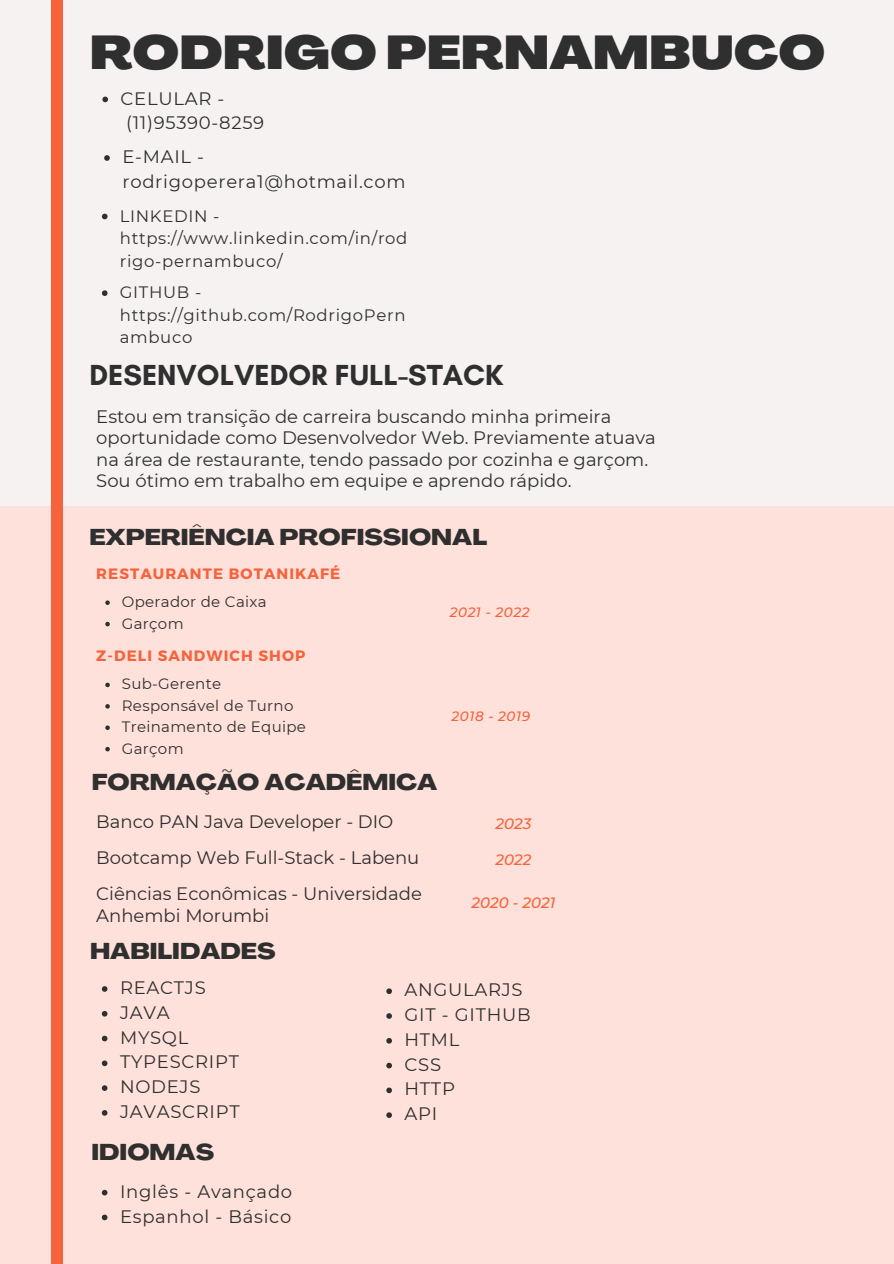
<style>
.page{position:relative;width:894px;height:1264px;background:#fff}
.page>*{position:absolute;margin:0;border:0;box-sizing:border-box;transform-origin:0 0}
.t1{font:900 expanded 46.5px "Agrandir";color:#2f2f2f}
.t2{font:700 29.55px "Glacial Indifference";color:#2f2f2f}
.t3{font:800 expanded 22.5px "Agrandir";color:#2f2f2f}
.t4{font:18px/21.5px "Montserrat";color:#2f2f2f}
.t5{font:18px/24.8px "Montserrat";letter-spacing:.04em;color:#2f2f2f}
.t6{font:16.5px/22.5px "Montserrat";letter-spacing:.04em;color:#2f2f2f}
.t7{font:15px/21.5px "Montserrat";letter-spacing:.02em;color:#2f2f2f}
.t8{font:700 15px "Montserrat";letter-spacing:.07em;color:#f6623b}
.t9{font:italic 500 15px "Montserrat";color:#f6623b}
.t10{font:italic 500 13.5px "Montserrat";letter-spacing:.04em;color:#f6623b}
</style>
<div class="page">
<div style="left:0;top:0;width:893px;height:1263px;background:#f6f2f2"></div>
<div style="left:0;top:506px;width:893px;height:757px;background:#ffe1db"></div>
<div style="left:51px;top:0;width:11px;height:1263px;background:#f6623b"></div>
<svg style="left:105px;top:600px;width:5px;height:5px"></svg>
<svg style="left:105px;top:622px;width:5px;height:4px"></svg>
<svg style="left:105px;top:682px;width:5px;height:5px"></svg>
<svg style="left:105px;top:704px;width:5px;height:4px"></svg>
<svg style="left:105px;top:725px;width:5px;height:5px"></svg>
<svg style="left:105px;top:747px;width:5px;height:4px"></svg>
<svg style="left:102px;top:1189px;width:5px;height:6px"></svg>
<svg style="left:102px;top:1214px;width:5px;height:6px"></svg>
<svg style="left:102px;top:986px;width:5px;height:5px"></svg>
<svg style="left:102px;top:1011px;width:5px;height:5px"></svg>
<svg style="left:102px;top:1035px;width:5px;height:6px"></svg>
<svg style="left:102px;top:1060px;width:5px;height:6px"></svg>
<svg style="left:102px;top:1085px;width:5px;height:5px"></svg>
<svg style="left:102px;top:1110px;width:5px;height:5px"></svg>
<svg style="left:386px;top:988px;width:6px;height:6px"></svg>
<svg style="left:386px;top:1013px;width:6px;height:5px"></svg>
<svg style="left:386px;top:1038px;width:6px;height:5px"></svg>
<svg style="left:386px;top:1062px;width:6px;height:6px"></svg>
<svg style="left:386px;top:1087px;width:6px;height:6px"></svg>
<svg style="left:386px;top:1112px;width:6px;height:5px"></svg>
<svg style="left:102px;top:97px;width:6px;height:5px"></svg>
<svg style="left:104px;top:155px;width:6px;height:6px"></svg>
<svg style="left:102px;top:214px;width:5px;height:5px"></svg>
<svg style="left:102px;top:290px;width:5px;height:6px"></svg>
<h1 class="t1" style="left:90px;top:34px;width:737px">RODRIGO PERNAMBUCO</h1>
<p class="t5" style="left:126px;top:86px;width:140px;text-indent:-5px">CELULAR - (11)95390-8259</p>
<p class="t5" style="left:122px;top:144px;width:284px">E-MAIL - rodrigoperera1@hotmail.com</p>
<p class="t6" style="left:120px;top:204px;width:289px">LINKEDIN - https://www.linkedin.com/in/rod rigo-pernambuco/</p>
<p class="t6" style="left:120px;top:281px;width:287px">GITHUB - https://github.com/RodrigoPern ambuco</p>
<h2 class="t2" style="left:89px;top:357px;width:415px">DESENVOLVEDOR FULL-STACK</h2>
<p class="t4" style="left:96px;top:405px;width:560px">Estou em transição de carreira buscando minha primeira oportunidade como Desenvolvedor Web. Previamente atuava na área de restaurante, tendo passado por cozinha e garçom.<br>Sou ótimo em trabalho em equipe e aprendo rápido.</p>
<p class="t3" style="left:89px;top:528px;width:399px">EXPERIÊNCIA PROFISSIONAL</p>
<p class="t8" style="left:96px;top:564px;width:245px">RESTAURANTE BOTANIKAFÉ</p>
<p class="t7" style="left:122px;top:591px;width:146px">Operador de Caixa<br>Garçom</p>
<p class="t8" style="left:96px;top:646px;width:210px">Z-DELI SANDWICH SHOP</p>
<p class="t10" style="left:449px;top:604px;width:81px">2021 - 2022</p>
<p class="t7" style="left:122px;top:673px;width:186px">Sub-Gerente<br>Responsável de Turno<br>Treinamento de Equipe<br>Garçom</p>
<p class="t3" style="left:92px;top:772px;width:347px">FORMAÇÃO ACADÊMICA</p>
<p class="t10" style="left:451px;top:708px;width:80px">2018 - 2019</p>
<p class="t4" style="left:96px;top:810px;width:298px">Banco PAN Java Developer - DIO</p>
<p class="t9" style="left:495px;top:814px;width:37px">2023</p>
<p class="t4" style="left:96px;top:839px;width:327px;line-height:36px">Bootcamp Web Full-Stack - Labenu<br>Ciências Econômicas - Universidade</p>
<p class="t4" style="left:96px;top:904px;width:174px">Anhembi Morumbi</p>
<p class="t9" style="left:495px;top:850px;width:37px">2022</p>
<p class="t9" style="left:471px;top:893px;width:85px">2020 - 2021</p>
<p class="t3" style="left:90px;top:941px;width:187px">HABILIDADES</p>
<p class="t5" style="left:120px;top:975px;width:121px">REACTJS<br>JAVA<br>MYSQL<br>TYPESCRIPT<br>NODEJS<br>JAVASCRIPT</p>
<p class="t3" style="left:91px;top:1143px;width:124px">IDIOMAS</p>
<p class="t5" style="left:120px;top:1178px;width:174px">Inglês - Avançado<br>Espanhol - Básico</p>
<p class="t5" style="left:404px;top:977px;width:128px">ANGULARJS<br>GIT - GITHUB<br>HTML<br>CSS<br>HTTP<br>API</p>
</div>
